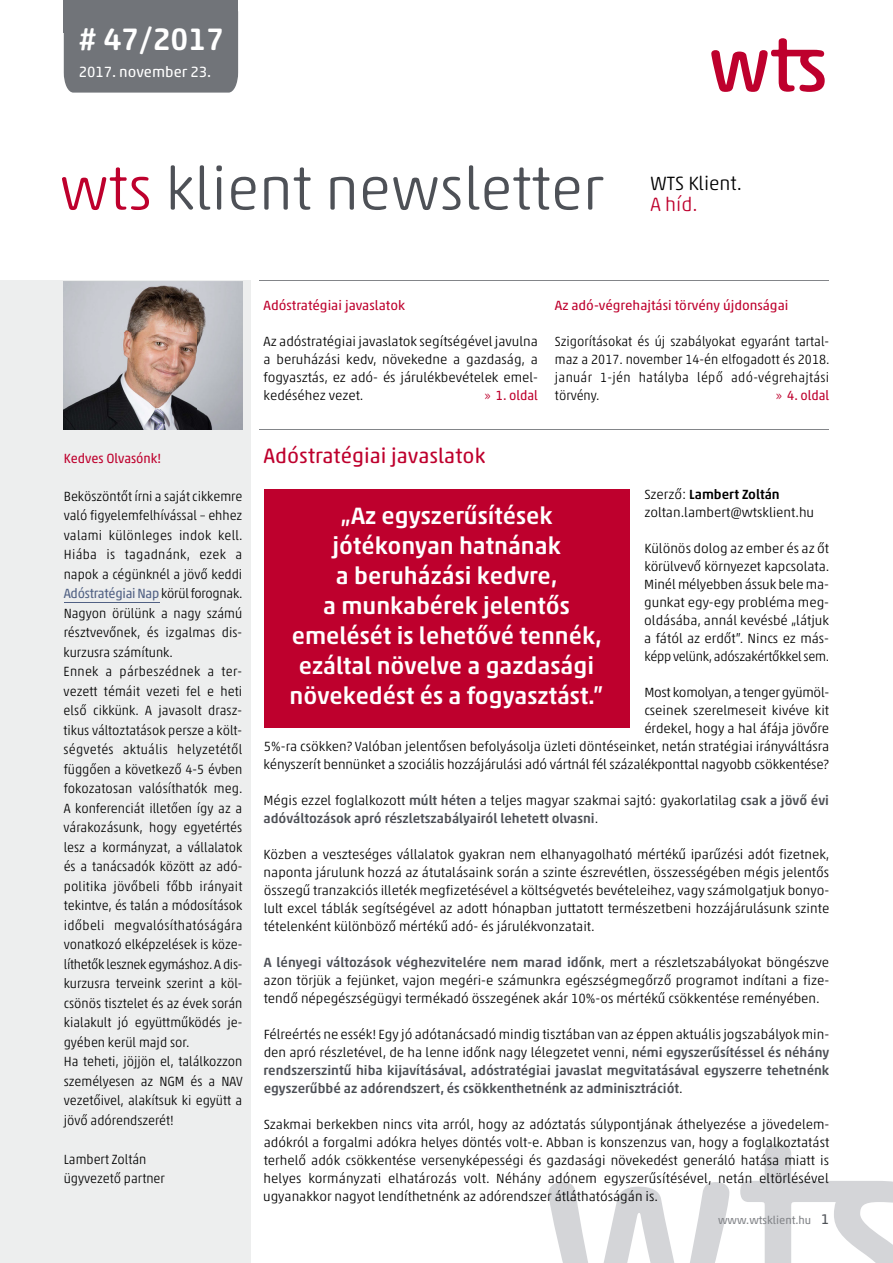
<style>
.page{position:relative;width:893px;height:1263px;background:#fff}
.page>*{position:absolute;margin:0;border:0;box-sizing:border-box;transform-origin:0 0}
.t1{font:300 60px "Akko Rounded Pro";color:#4e5157}
.t2{font:500 31.5px "Akko Rounded Pro";color:#fff}
.t3{font:500 24px/30px "Akko Pro";color:#fff;text-align:center}
.t4{font:21px "Akko Rounded Pro";color:#be002d}
.t5{font:300 19.5px "Akko Rounded Pro";color:#000}
.t6{font:300 19.5px "Akko Rounded Pro";color:#be002d}
.t7{font:15px "Akko Rounded Pro";color:#fff}
.t8{font:300 13.5px/18px "Akko Pro";color:#000;text-align:justify}
.t9{font:300 13.5px/19.5px "Akko Pro";color:#000;scale:.95 1}
.t10{font:500 13.5px/18px "Akko Pro";color:#4e5157}
.t11{font:13.5px "Akko Pro";color:#be002d}
.t12{font:13.5px "Akko Pro";color:#be002d;scale:.95 1}
.t13{font:11.25px "Akko Pro";color:#838589}
.s1{color:#be002d}
.s2{font-weight:400;color:#516184}
.s3{font-weight:300}
.s4{font-weight:500}
.s5{font-weight:300;color:#000}
.s6{font-weight:500;color:#4e5157}
.s7{font-size:14.25px;color:#4e5157}
</style>
<div class="page">
<svg style="left:549px;top:1182px;width:180px;height:81px"></svg>
<svg style="left:740px;top:1144px;width:153px;height:119px"></svg>
<div style="left:0;top:281px;width:251px;height:982px;background:#edeeee"></div>
<div style="left:64px;top:0;width:174px;height:32px;background:#717479"></div>
<div style="left:64px;top:32px;width:174px;height:61px;background:#717479"></div>
<svg style="left:711px;top:38px;width:114px;height:54px"></svg>
<hr style="left:259px;top:280px;width:570px;height:1px;background:#838589">
<hr style="left:259px;top:429px;width:570px;height:1px;background:#838589">
<img style="left:64px;top:282px;width:178px;height:147px">
<hr style="left:64px;top:602px;width:95px;height:1px;background:#516184">
<div style="left:264px;top:489px;width:365px;height:238px;background:#be002d"></div>
<h2 class="t2" style="left:79px;top:20px;width:147px"># 47/2017</h2>
<p class="t7" style="left:79px;top:63px;width:134px">2017. november 23.</p>
<h1 class="t1" style="left:60px;top:151px;width:545px"><span class="s1">wts</span> klient newsletter</h1>
<h3 class="t5" style="left:651px;top:171px;width:93px">WTS Klient.</h3>
<h3 class="t6" style="left:651px;top:192px;width:48px">A híd.</h3>
<p class="t12" style="left:64px;top:450px;width:104px">Kedves Olvasónk!</p>
<p class="t9" style="left:64px;top:486px;width:190px">Beköszöntőt írni a saját cikkemre való figyelemfelhívással – ehhez valami különleges indok kell.<br>Hiába is tagadnánk, ezek a napok a cégünknél a jövő keddi<br><span class="s2">Adóstratégiai Nap</span> körül forognak.<br>Nagyon örülünk a nagy számú résztvevőnek, és izgalmas dis&shy;kurzusra számítunk.<br>Ennek a párbeszédnek a ter&shy;vezett témáit vezeti fel e heti első cikkünk. A javasolt drasz&shy;tikus változtatások persze a költ&shy;ségvetés aktuális helyzetétől függően a következő 4-5 évben fokozatosan valósíthatók meg.<br>A konferenciát illetően így az a várakozásunk, hogy egyetértés lesz a kormányzat, a vállalatok és a tanácsadók között az adó&shy;politika jövőbeli főbb irányait tekintve, és talán a módosítások időbeli megvalósíthatóságára vonatkozó elképzelések is köze&shy;líthetők lesznek egymáshoz. A dis&shy;kurzusra terveink szerint a köl&shy;csönös tisztelet és az évek során kialakult jó együttműködés je&shy;gyében kerül majd sor.<br>Ha teheti, jöjjön el, találkozzon személyesen az NGM és a NAV vezetőivel, alakítsuk ki együtt a jövő adórendszerét!</p>
<p class="t9" style="left:64px;top:1149px;width:108px">Lambert Zoltán ügyvezető partner</p>
<p class="t11" style="left:264px;top:297px;width:143px">Adóstratégiai javaslatok</p>
<p class="t8" style="left:264px;top:332px;width:276px">Az adóstratégiai javaslatok segítségével javulna a beruházási kedv, növekedne a gazdaság, a fogyasztás, ez adó- és járulékbevételek emel&shy;kedéséhez vezet.</p>
<p class="t12" style="left:484px;top:387px;width:58px"><span class="s3">»</span> 1. oldal</p>
<p class="t11" style="left:555px;top:297px;width:235px">Az adó-végrehajtási törvény újdonságai</p>
<p class="t9" style="left:555px;top:332px;width:291px;line-height:18px;text-align:justify">Szigorításokat és új szabályokat egyaránt tartal&shy;maz a 2017. november 14-én elfogadott és 2018. január 1-jén hatályba lépő adó-végrehajtási törvény.</p>
<p class="t12" style="left:776px;top:387px;width:58px"><span class="s3">»</span> 4. oldal</p>
<h3 class="t4" style="left:264px;top:443px;width:223px">Adóstratégiai javaslatok</h3>
<p class="t8" style="left:644px;top:485px;width:171px">Szerző: <span class="s4">Lambert Zoltán </span>zoltan.lambert@wtsklient.hu</p>
<p class="t8" style="left:644px;top:539px;width:187px">Különös dolog az ember és az őt körülvevő környezet kapcsolata.<br>Minél mélyebben ássuk bele ma&shy;gunkat egy-egy probléma meg&shy;oldásába, annál kevésbé „látjuk a fától az erdőt”. Nincs ez más&shy;képp velünk, adószakértőkkel sem.</p>
<p class="t8" style="left:264px;top:683px;width:567px;text-align:right">Most komolyan, a tenger gyümöl-<br>cseinek szerelmeseit kivéve kit<br>érdekel, hogy a hal áfája jövőre<br>5%-ra csökken? Valóban jelentősen befolyásolja üzleti döntéseinket, netán stratégiai irányváltásra kényszerít bennünket a szociális hozzájárulási adó vártnál fél százalékponttal nagyobb csökkentése?</p>
<p class="t10" style="left:263px;top:791px;width:567px"><span class="s5">Mégis ezzel foglalkozott</span> múlt héten <span class="s5">a teljes magyar szakmai sajtó: gyakorlatilag</span> csak a jövő évi adóváltozások apró részletszabályairól lehetett olvasni<span class="s5">.</span></p>
<p class="t8" style="left:263px;top:845px;width:567px">Közben a veszteséges vállalatok gyakran nem elhanyagolható mértékű iparűzési adót fizetnek, naponta járulunk hozzá az átutalásaink során a szinte észrevétlen, összességében mégis jelentős összegű tranzakciós illeték megfizetésével a költségvetés bevételeihez, vagy számolgatjuk bonyo&shy;lult excel táblák segítségével az adott hónapban juttatott természetbeni hozzájárulásunk szinte tételenként különböző mértékű adó- és járulékvonzatait.</p>
<p class="t8" style="left:264px;top:953px;width:567px"><span class="s6">A lényegi változások véghezvitelére nem marad időnk</span>, mert a részletszabályokat böngészve azon törjük a fejünket, vajon megéri-e számunkra egészségmegőrző programot indítani a fize&shy;tendő népegészségügyi termékadó összegének akár 10%-os mértékű csökkentése reményében.</p>
<p class="t10" style="left:264px;top:1025px;width:567px;text-align:justify"><span class="s5">Félreértés ne essék! Egy jó adótanácsadó mindig tisztában van az éppen aktuális jogszabályok min&shy;den apró részletével, de ha lenne időnk nagy lélegzetet venni,</span> némi egyszerűsítéssel és néhány rendszerszintű hiba kijavításával, adóstratégiai javaslat megvitatásával egyszerre tehetnénk egyszerűbbé az adórendszert, és csökkenthetnénk az adminisztrációt<span class="s5">.</span></p>
<p class="t8" style="left:263px;top:1115px;width:568px">Szakmai berkekben nincs vita arról, hogy az adóztatás súlypontjának áthelyezése a jövedelem&shy;adókról a forgalmi adókra helyes döntés volt-e. Abban is konszenzus van, hogy a foglalkoztatást terhelő adók csökkentése versenyképességi és gazdasági növekedést generáló hatása miatt is helyes kormányzati elhatározás volt. Néhány adónem egyszerűsítésével, netán eltörlésével ugyanakkor nagyot lendíthetnénk az adórendszer átláthatóságán is.</p>
<h3 class="t3" style="left:290px;top:500px;width:315px">„Az egyszerűsítések jótékonyan hatnának<br>a beruházási kedvre,<br>a munkabérek jelentős emelését is lehetővé tennék, ezáltal növelve a gazdasági növekedést és a fogyasztást.”</h3>
<p class="t13" style="left:718px;top:1213px;width:113px">www.wtsklient.hu <span class="s7">1</span></p>
</div>
